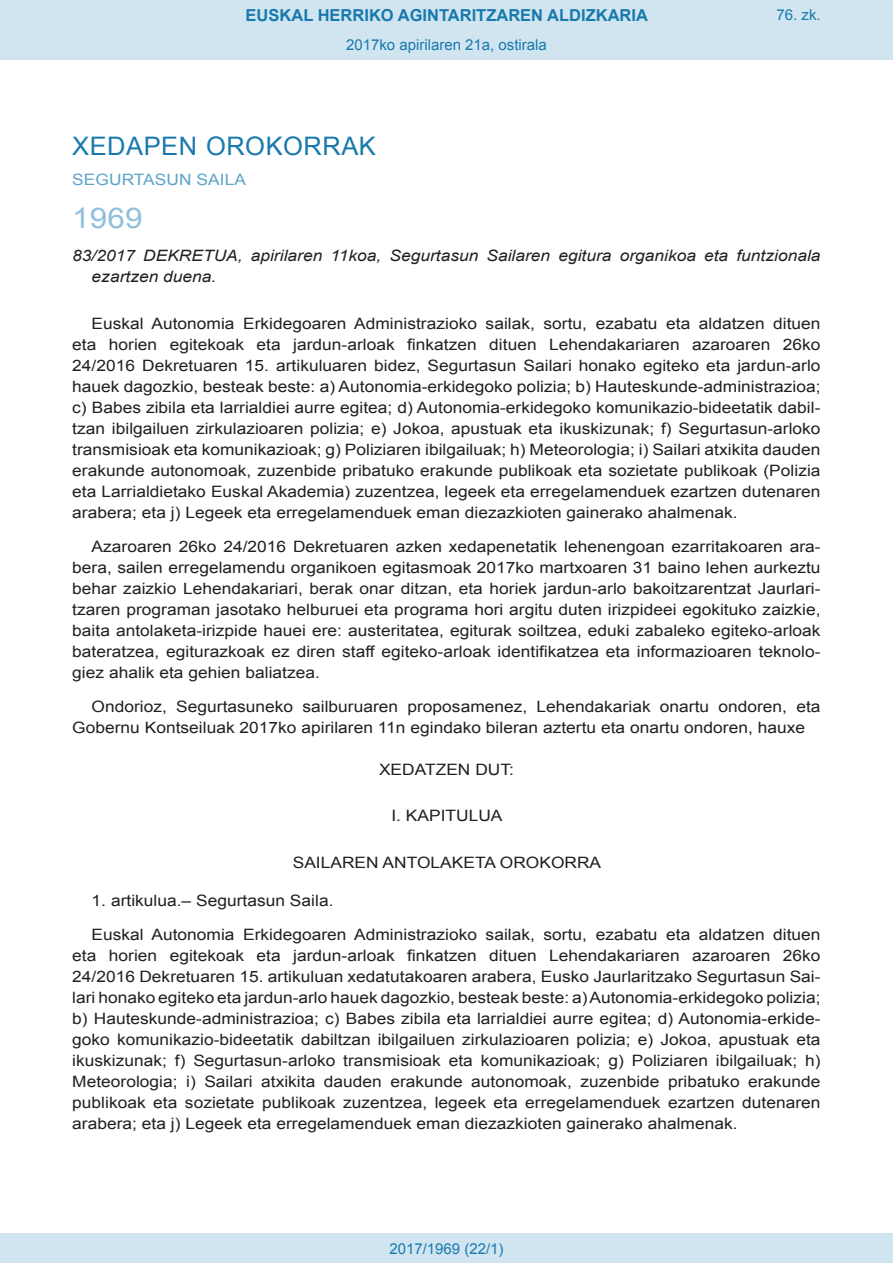
<style>
.page{position:relative;width:893px;height:1263px;background:#fff}
.page>*{position:absolute;margin:0;border:0;box-sizing:border-box;transform-origin:0 0}
.BOPVOrden{font:28.5px "Arial";color:#90c0db;scale:1.11 1}
.BOPVSeccion{font:25.5px "Arial";letter-spacing:.02em;color:#1879ad}
.t1{font:700 16.5px "Arial";color:#1879ad}
.BOPVDetalle{font:15.6px/21px "Arial";color:#231f20;text-align:justify;scale:1.11 1}
.BOPVTitulo{font:italic 15.6px/21px "Arial";color:#231f20;scale:1.11 1}
.BOPVClave{font:15.6px "Arial";color:#231f20;scale:1.11 1}
.BOPVOrganismo{font:15.6px "Arial";letter-spacing:.005em;color:#5ea4ca;scale:1.11 1}
.Paginacion_Centro{font:15px "Arial";color:#1879ad}
</style>
<div class="page">
<div style="left:0;top:0;width:893px;height:60px;background:#d0e5f0"></div>
<div style="left:0;top:1233px;width:893px;height:30px;background:#d0e5f0"></div>
<p class="t1" style="left:246px;top:4px;width:404px">EUSKAL HERRIKO AGINTARITZAREN ALDIZKARIA</p>
<p class="Paginacion_Centro" style="left:346px;top:35px;width:202px">2017ko apirilaren 21a, ostirala</p>
<p class="Paginacion_Centro" style="left:776px;top:5px;width:46px">76. zk.</p>
<p class="BOPVSeccion" style="left:72px;top:129px;width:305px">XEDAPEN OROKORRAK</p>
<p class="BOPVOrganismo" style="left:72px;top:169px;width:158px">SEGURTASUN SAILA</p>
<p class="BOPVOrden" style="left:72px;top:199px;width:65px">1969</p>
<p class="BOPVTitulo" style="left:92px;top:246px;width:658px;text-indent:-19px">83/2017 DEKRETUA, apirilaren 11koa, Segurtasun Sailaren egitura organikoa eta funtzionala ezartzen duena.</p>
<p class="BOPVDetalle" style="left:72px;top:313px;width:676px;text-indent:19px">Euskal Autonomia Erkidegoaren Administrazioko sailak, sortu, ezabatu eta aldatzen dituen eta horien egitekoak eta jardun-arloak finkatzen dituen Lehendakariaren azaroaren 26ko 24/2016 Dekretuaren 15. artikuluaren bidez, Segurtasun Sailari honako egiteko eta jardun-arlo hauek dagozkio, besteak beste: a) Autonomia-erkidegoko polizia; b) Hauteskunde-administrazioa; c) Babes zibila eta larrialdiei aurre egitea; d) Autonomia-erkidegoko komunikazio-bideetatik dabil&shy;tzan ibilgailuen zirkulazioaren polizia; e) Jokoa, apustuak eta ikuskizunak; f) Segurtasun-arloko transmisioak eta komunikazioak; g) Poliziaren ibilgailuak; h) Meteorologia; i) Sailari atxikita dauden erakunde autonomoak, zuzenbide pribatuko erakunde publikoak eta sozietate publikoak (Polizia eta Larrialdietako Euskal Akademia) zuzentzea, legeek eta erregelamenduek ezartzen dutenaren arabera; eta j) Legeek eta erregelamenduek eman diezazkioten gainerako ahalmenak.</p>
<p class="BOPVDetalle" style="left:72px;top:536px;width:676px;text-indent:19px">Azaroaren 26ko 24/2016 Dekretuaren azken xedapenetatik lehenengoan ezarritakoaren ara&shy;bera, sailen erregelamendu organikoen egitasmoak 2017ko martxoaren 31 baino lehen aurkeztu behar zaizkio Lehendakariari, berak onar ditzan, eta horiek jardun-arlo bakoitzarentzat Jaurlari&shy;tzaren programan jasotako helburuei eta programa hori argitu duten irizpideei egokituko zaizkie, baita antolaketa-irizpide hauei ere: austeritatea, egiturak soiltzea, eduki zabaleko egiteko-arloak bateratzea, egiturazkoak ez diren staff egiteko-arloak identifikatzea eta informazioaren teknolo&shy;giez ahalik eta gehien baliatzea.</p>
<p class="BOPVDetalle" style="left:72px;top:696px;width:676px;text-indent:19px">Ondorioz, Segurtasuneko sailburuaren proposamenez, Lehendakariak onartu ondoren, eta<br>Gobernu Kontseiluak 2017ko apirilaren 11n egindako bileran aztertu eta onartu ondoren, hauxe</p>
<p class="BOPVClave" style="left:379px;top:759px;width:123px">XEDATZEN DUT:</p>
<p class="BOPVClave" style="left:391px;top:806px;width:102px">I. KAPITULUA</p>
<p class="BOPVClave" style="left:293px;top:852px;width:279px">SAILAREN ANTOLAKETA OROKORRA</p>
<p class="BOPVDetalle" style="left:92px;top:890px;width:219px">1. artikulua.– Segurtasun Saila.</p>
<p class="BOPVDetalle" style="left:72px;top:924px;width:676px;text-indent:19px">Euskal Autonomia Erkidegoaren Administrazioko sailak, sortu, ezabatu eta aldatzen dituen eta horien egitekoak eta jardun-arloak finkatzen dituen Lehendakariaren azaroaren 26ko 24/2016 Dekretuaren 15. artikuluan xedatutakoaren arabera, Eusko Jaurlaritzako Segurtasun Sai&shy;lari honako egiteko eta jardun-arlo hauek dagozkio, besteak beste: a) Autonomia-erkidegoko polizia; b) Hauteskunde-administrazioa; c) Babes zibila eta larrialdiei aurre egitea; d) Autonomia-erkide&shy;goko komunikazio-bideetatik dabiltzan ibilgailuen zirkulazioaren polizia; e) Jokoa, apustuak eta ikuskizunak; f) Segurtasun-arloko transmisioak eta komunikazioak; g) Poliziaren ibilgailuak; h)<br>Meteorologia; i) Sailari atxikita dauden erakunde autonomoak, zuzenbide pribatuko erakunde publikoak eta sozietate publikoak zuzentzea, legeek eta erregelamenduek ezartzen dutenaren arabera; eta j) Legeek eta erregelamenduek eman diezazkioten gainerako ahalmenak.</p>
<p class="Paginacion_Centro" style="left:389px;top:1238px;width:116px">2017/1969 (22/1)</p>
</div>
